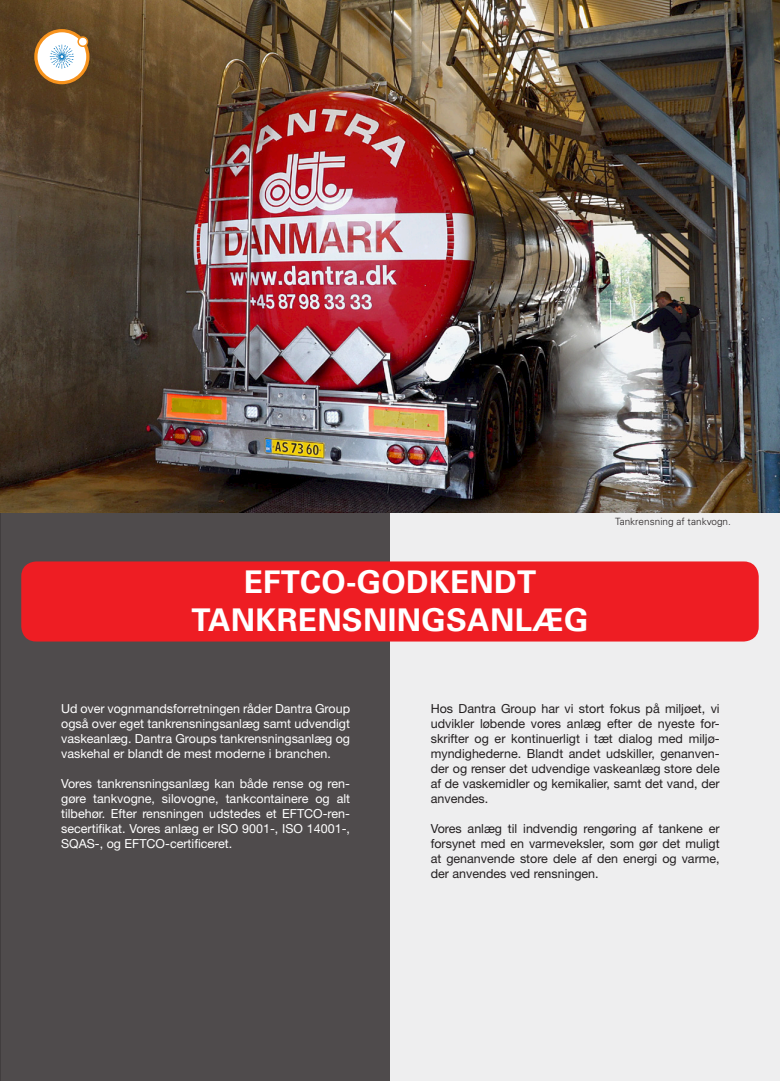
<style>
.page{position:relative;width:780px;height:1081px;background:#fff}
.page>*{position:absolute;margin:0;border:0;box-sizing:border-box;transform-origin:0 0}
.t1{font:700 31.25px "Univers LT Std";letter-spacing:.01em;color:#fff}
.t2{font:12.5px/15px "Helvetica Neue LT Std";color:#231f20;text-align:justify}
.t3{font:12.5px/15px "Helvetica Neue LT Std";color:#fff;text-align:justify}
.t4{font:300 10px "Univers LT Std";color:#231f20}
</style>
<div class="page">
<div style="left:0;top:512px;width:390px;height:569px;background:#4f4b4c"></div>
<div style="left:390px;top:512px;width:390px;height:569px;background:#eeeeef"></div>
<div style="left:21px;top:561px;width:737px;height:80px;background:#ee1d23;border-radius:15px"></div>
<img style="left:0;top:0;width:780px;height:512px">
<svg style="left:34px;top:29px;width:55px;height:55px"></svg>
<p class="t1" style="left:244px;top:564px;width:294px">EFTCO-GODKENDT</p>
<p class="t1" style="left:191px;top:601px;width:398px">TANKRENSNINGSANLÆG</p>
<p class="t4" style="left:615px;top:516px;width:117px">Tankrensning af tankvogn.</p>
<p class="t3" style="left:61px;top:701px;width:290px">Ud over vognmandsforretningen råder Dantra Group også over eget tankrensningsanlæg samt udvendigt vaskeanlæg. Dantra Groups tankrensningsanlæg og vaskehal er blandt de mest moderne i branchen.</p>
<p class="t3" style="left:61px;top:776px;width:290px">Vores tankrensningsanlæg kan både rense og ren&shy;gøre tankvogne, silovogne, tankcontainere og alt tilbehør. Efter rensningen udstedes et EFTCO-ren&shy;secertifikat. Vores anlæg er ISO 9001-, ISO 14001-, SQAS-, og EFTCO-certificeret.</p>
<p class="t2" style="left:431px;top:701px;width:290px">Hos Dantra Group har vi stort fokus på miljøet, vi udvikler løbende vores anlæg efter de nyeste for&shy;skrifter og er kontinuerligt i tæt dialog med miljø&shy;myndighederne. Blandt andet udskiller, genanven&shy;der og renser det udvendige vaskeanlæg store dele af de vaskemidler og kemikalier, samt det vand, der anvendes.</p>
<p class="t2" style="left:431px;top:821px;width:290px">Vores anlæg til indvendig rengøring af tankene er forsynet med en varmeveksler, som gør det muligt at genanvende store dele af den energi og varme, der anvendes ved rensningen.</p>
</div>
